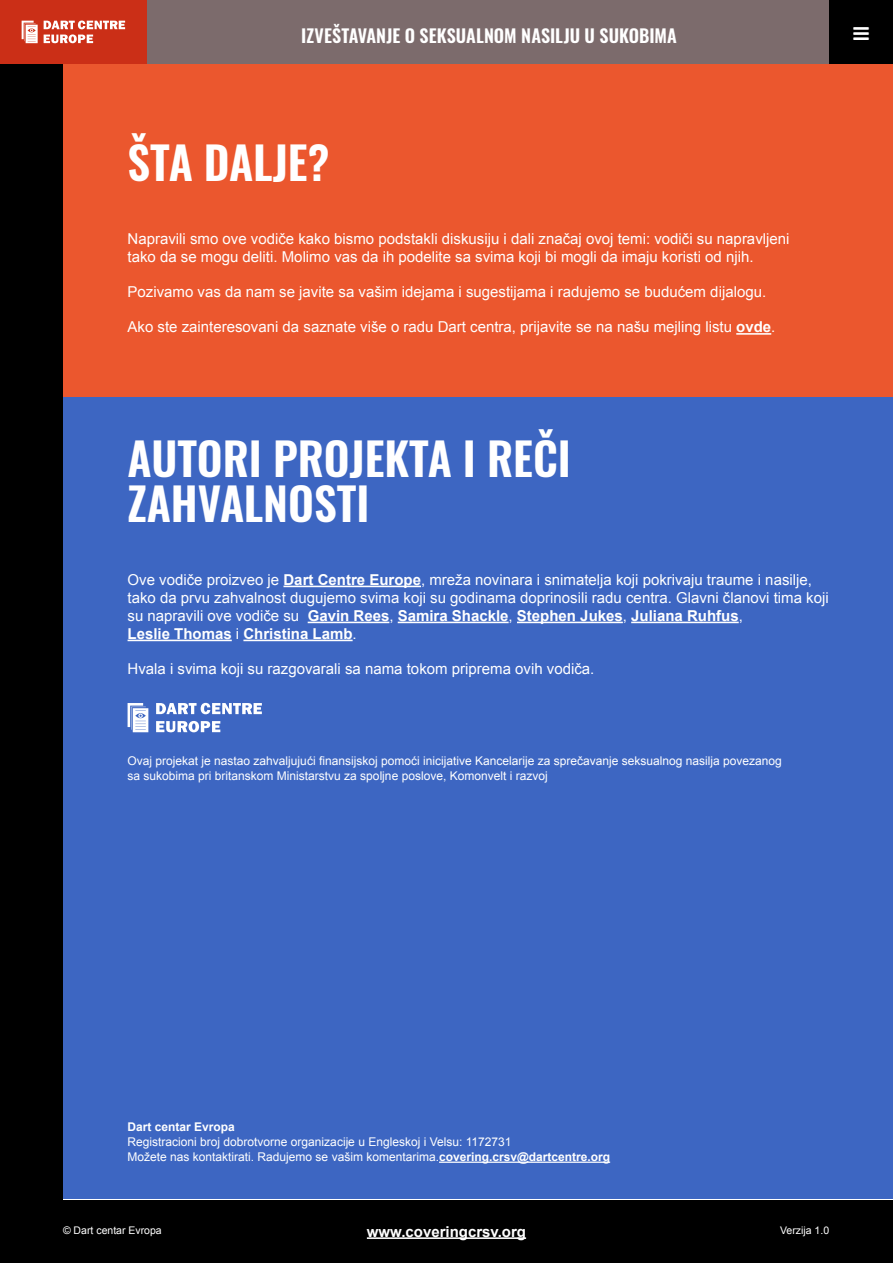
<style>
.page{position:relative;width:893px;height:1263px;background:#000}
.page>*{position:absolute;margin:0;border:0;box-sizing:border-box;transform-origin:0 0}
.t1{font:600 45px/45px "Oswald";color:#fff}
.t2{font:600 18px "Oswald";color:#fff}
.t3{font:15px/18px "Arial";color:#fff}
.t4{font:700 15px "Arial";color:#fff}
.t5{font:12px/15px "Arial";color:#fff}
.t6{font:700 12px "Arial";color:#fff}
.t7{font:10.5px "Arial";color:#fff}
.s1{font-weight:700}
</style>
<div class="page">
<div style="left:64px;top:64px;width:829px;height:346px;background:#eb572e"></div>
<hr style="left:736px;top:333px;width:35px;height:2px;background:#fff">
<div style="left:64px;top:398px;width:829px;height:801px;background:#3d66c2"></div>
<hr style="left:283px;top:586px;width:138px;height:1px;background:#fff">
<hr style="left:308px;top:622px;width:81px;height:1px;background:#fff">
<hr style="left:398px;top:622px;width:111px;height:1px;background:#fff">
<hr style="left:517px;top:622px;width:106px;height:1px;background:#fff">
<hr style="left:631px;top:622px;width:108px;height:1px;background:#fff">
<hr style="left:128px;top:640px;width:104px;height:1px;background:#fff">
<hr style="left:243px;top:640px;width:110px;height:1px;background:#fff">
<svg style="left:156px;top:721px;width:64px;height:11px"></svg>
<svg style="left:156px;top:703px;width:106px;height:11px"></svg>
<svg style="left:128px;top:703px;width:20px;height:29px"></svg>
<hr style="left:439px;top:1161px;width:171px;height:2px;background:#fff">
<div style="left:0;top:0;width:893px;height:64px;background:#7c6b6c"></div>
<div style="left:0;top:0;width:147px;height:64px;background:#cb2f17"></div>
<svg style="left:44px;top:21px;width:81px;height:22px"></svg>
<svg style="left:22px;top:21px;width:16px;height:22px"></svg>
<div style="left:829px;top:0;width:64px;height:64px;background:#000"></div>
<hr style="left:367px;top:1237px;width:159px;height:2px;background:#fff">
<p class="t2" style="left:301px;top:19px;width:377px">IZVEŠTAVANJE O SEKSUALNOM NASILJU U SUKOBIMA</p>
<h1 class="t1" style="left:128px;top:136px;width:203px">ŠTA DALJE?</h1>
<p class="t3" style="left:128px;top:230px;width:663px">Napravili smo ove vodiče kako bismo podstakli diskusiju i dali značaj ovoj temi: vodiči su napravljeni tako da se mogu deliti. Molimo vas da ih podelite sa svima koji bi mogli da imaju koristi od njih.</p>
<p class="t3" style="left:128px;top:283px;width:640px">Pozivamo vas da nam se javite sa vašim idejama i sugestijama i radujemo se budućem dijalogu.</p>
<p class="t3" style="left:128px;top:318px;width:649px">Ako ste zainteresovani da saznate više o radu Dart centra, prijavite se na našu mejling listu <span class="s1">ovde</span>.</p>
<h1 class="t1" style="left:128px;top:432px;width:445px">AUTORI PROJEKTA I REČI<br>ZAHVALNOSTI</h1>
<p class="t3" style="left:128px;top:571px;width:703px">Ove vodiče proizveo je <span class="s1">Dart Centre Europe</span>, mreža novinara i snimatelja koji pokrivaju traume i nasilje, tako da prvu zahvalnost dugujemo svima koji su godinama doprinosili radu centra. Glavni članovi tima koji su napravili ove vodiče su <span class="s1">Gavin Rees</span>, <span class="s1">Samira Shackle</span>, <span class="s1">Stephen Jukes</span>, <span class="s1">Juliana Ruhfus</span>,<br><span class="s1">Leslie Thomas</span> i <span class="s1">Christina Lamb</span>.</p>
<p class="t3" style="left:128px;top:660px;width:468px">Hvala i svima koji su razgovarali sa nama tokom priprema ovih vodiča.</p>
<p class="t5" style="left:128px;top:753px;width:656px">Ovaj projekat je nastao zahvaljujući finansijskoj pomoći inicijative Kancelarije za sprečavanje seksualnog nasilja povezanog sa sukobima pri britanskom Ministarstvu za spoljne poslove, Komonvelt i razvoj</p>
<p class="t6" style="left:128px;top:1119px;width:109px">Dart centar Evropa</p>
<p class="t5" style="left:128px;top:1134px;width:484px">Registracioni broj dobrotvorne organizacije u Engleskoj i Velsu: 1172731<br>Možete nas kontaktirati. Radujemo se vašim komentarima.<span class="s1">covering.crsv@dartcentre.org</span></p>
<p class="t7" style="left:63px;top:1223px;width:100px">© Dart centar Evropa</p>
<p class="t4" style="left:367px;top:1221px;width:161px">www.coveringcrsv.org</p>
<p class="t7" style="left:780px;top:1223px;width:51px">Verzija 1.0</p>
</div>
